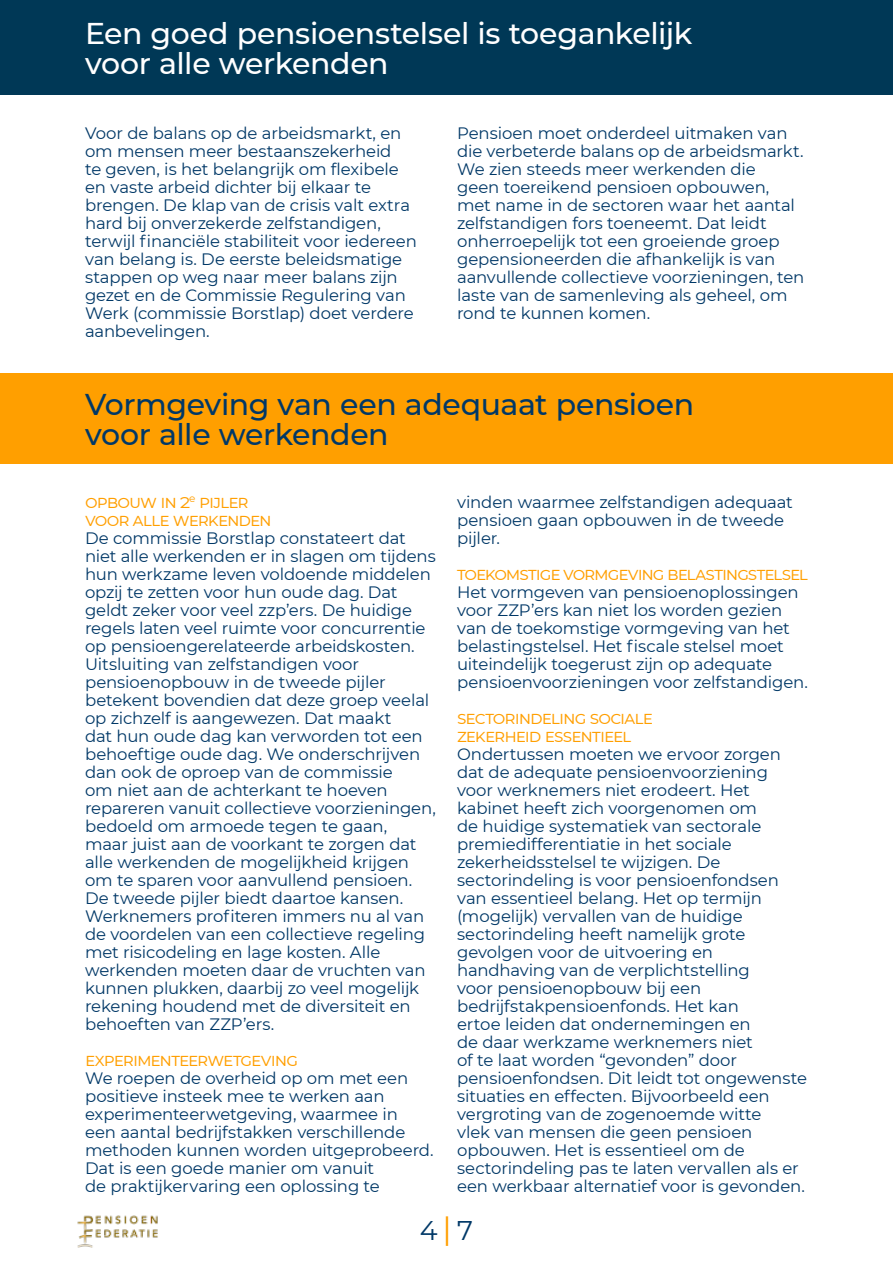
<style>
.page{position:relative;width:893px;height:1263px;background:#fff}
.page>*{position:absolute;margin:0;border:0;box-sizing:border-box;transform-origin:0 0}
.Titel{font:500 30px/30px "Montserrat";letter-spacing:-.015em;color:#fff}
.Titel-2{font:500 30px/30px "Montserrat";letter-spacing:-.015em;color:#003867}
.t1{font:27px "Montserrat";color:#003867}
.tekst{font:18px/18px "Montserrat";letter-spacing:.02em;color:#ff9f00}
.tekst-2{font:18px/18px "Montserrat";letter-spacing:.075em;color:#ff9f00}
.tekst-3{font:16.5px/18px "Montserrat";letter-spacing:-.01em;color:#003867}
.s1{font-size:31.5px;color:#ff9f00}
</style>
<div class="page">
<img style="left:77px;top:1215px;width:81px;height:33px">
<div style="left:0;top:373px;width:893px;height:90px;background:#ff9f00"></div>
<div style="left:0;top:0;width:893px;height:94px;background:#003856"></div>
<p class="Titel" style="left:85px;top:18px;width:609px">Een goed pensioenstelsel is toegankelijk voor alle werkenden</p>
<p class="tekst-3" style="left:85px;top:124px;width:333px">Voor de balans op de arbeidsmarkt, en om mensen meer bestaanszekerheid<br>te geven, is het belangrijk om flexibele en vaste arbeid dichter bij elkaar te brengen. De klap van de crisis valt extra hard bij onverzekerde zelfstandigen, terwijl financiële stabiliteit voor iedereen van belang is. De eerste beleidsmatige stappen op weg naar meer balans zijn gezet en de Commissie Regulering van Werk (commissie Borstlap) doet verdere aanbevelingen.</p>
<p class="tekst-3" style="left:457px;top:124px;width:349px">Pensioen moet onderdeel uitmaken van die verbeterde balans op de arbeidsmarkt.<br>We zien steeds meer werkenden die<br>geen toereikend pensioen opbouwen, met name in de sectoren waar het aantal zelfstandigen fors toeneemt. Dat leidt onherroepelijk tot een groeiende groep gepensioneerden die afhankelijk is van aanvullende collectieve voorzieningen, ten laste van de samenleving als geheel, om rond te kunnen komen.</p>
<p class="Titel-2" style="left:85px;top:388px;width:611px">Vormgeving van een adequaat pensioen voor alle werkenden</p>
<p class="tekst-2" style="left:85px;top:492px;width:188px">opbouw in 2<sup>e</sup> pij ler voor alle werkenden</p>
<p class="tekst-3" style="left:85px;top:529px;width:352px">De commissie Borstlap constateert dat niet alle werkenden er in slagen om tijdens hun werkzame leven voldoende middelen opzij te zetten voor hun oude dag. Dat geldt zeker voor veel zzp’ers. De huidige regels laten veel ruimte voor concurrentie op pensioengerelateerde arbeidskosten.<br>Uitsluiting van zelfstandigen voor pensioenopbouw in de tweede pijler betekent bovendien dat deze groep veelal op zichzelf is aangewezen. Dat maakt<br>dat hun oude dag kan verworden tot een behoeftige oude dag. We onderschrijven dan ook de oproep van de commissie<br>om niet aan de achterkant te hoeven repareren vanuit collectieve voorzieningen, bedoeld om armoede tegen te gaan,<br>maar juist aan de voorkant te zorgen dat alle werkenden de mogelijkheid krijgen om te sparen voor aanvullend pensioen.<br>De tweede pijler biedt daartoe kansen.<br>Werknemers profiteren immers nu al van de voordelen van een collectieve regeling met risicodeling en lage kosten. Alle werkenden moeten daar de vruchten van kunnen plukken, daarbij zo veel mogelijk rekening houdend met de diversiteit en behoeften van ZZP’ers.</p>
<p class="tekst" style="left:85px;top:1050px;width:215px">experimenteerwetgeving</p>
<p class="tekst-3" style="left:85px;top:1069px;width:350px">We roepen de overheid op om met een positieve insteek mee te werken aan experimenteerwetgeving, waarmee in<br>een aantal bedrijfstakken verschillende methoden kunnen worden uitgeprobeerd.<br>Dat is een goede manier om vanuit<br>de praktijkervaring een oplossing te</p>
<p class="tekst-3" style="left:457px;top:493px;width:337px">vinden waarmee zelfstandigen adequaat pensioen gaan opbouwen in de tweede pijler.</p>
<p class="tekst" style="left:457px;top:564px;width:348px">toekomstige vormgeving belastingstelsel</p>
<p class="tekst-3" style="left:457px;top:583px;width:352px">Het vormgeven van pensioenoplossingen voor ZZP’ers kan niet los worden gezien van de toekomstige vormgeving van het belastingstelsel. Het fiscale stelsel moet uiteindelijk toegerust zijn op adequate pensioenvoorzieningen voor zelfstandigen.</p>
<p class="tekst" style="left:457px;top:708px;width:197px">sectorindeling sociale zekerheid essentieel</p>
<p class="tekst-3" style="left:457px;top:745px;width:351px">Ondertussen moeten we ervoor zorgen dat de adequate pensioenvoorziening voor werknemers niet erodeert. Het kabinet heeft zich voorgenomen om<br>de huidige systematiek van sectorale premiedifferentiatie in het sociale zekerheidsstelsel te wijzigen. De sectorindeling is voor pensioenfondsen van essentieel belang. Het op termijn (mogelijk) vervallen van de huidige sectorindeling heeft namelijk grote gevolgen voor de uitvoering en handhaving van de verplichtstelling<br>voor pensioenopbouw bij een bedrijfstakpensioenfonds. Het kan<br>ertoe leiden dat ondernemingen en<br>de daar werkzame werknemers niet<br>of te laat worden “gevonden” door pensioenfondsen. Dit leidt tot ongewenste situaties en effecten. Bijvoorbeeld een vergroting van de zogenoemde witte<br>vlek van mensen die geen pensioen opbouwen. Het is essentieel om de sectorindeling pas te laten vervallen als er een werkbaar alternatief voor is gevonden.</p>
<h2 class="t1" style="left:420px;top:1212px;width:55px">4<span class="s1">|</span>7</h2>
</div>
